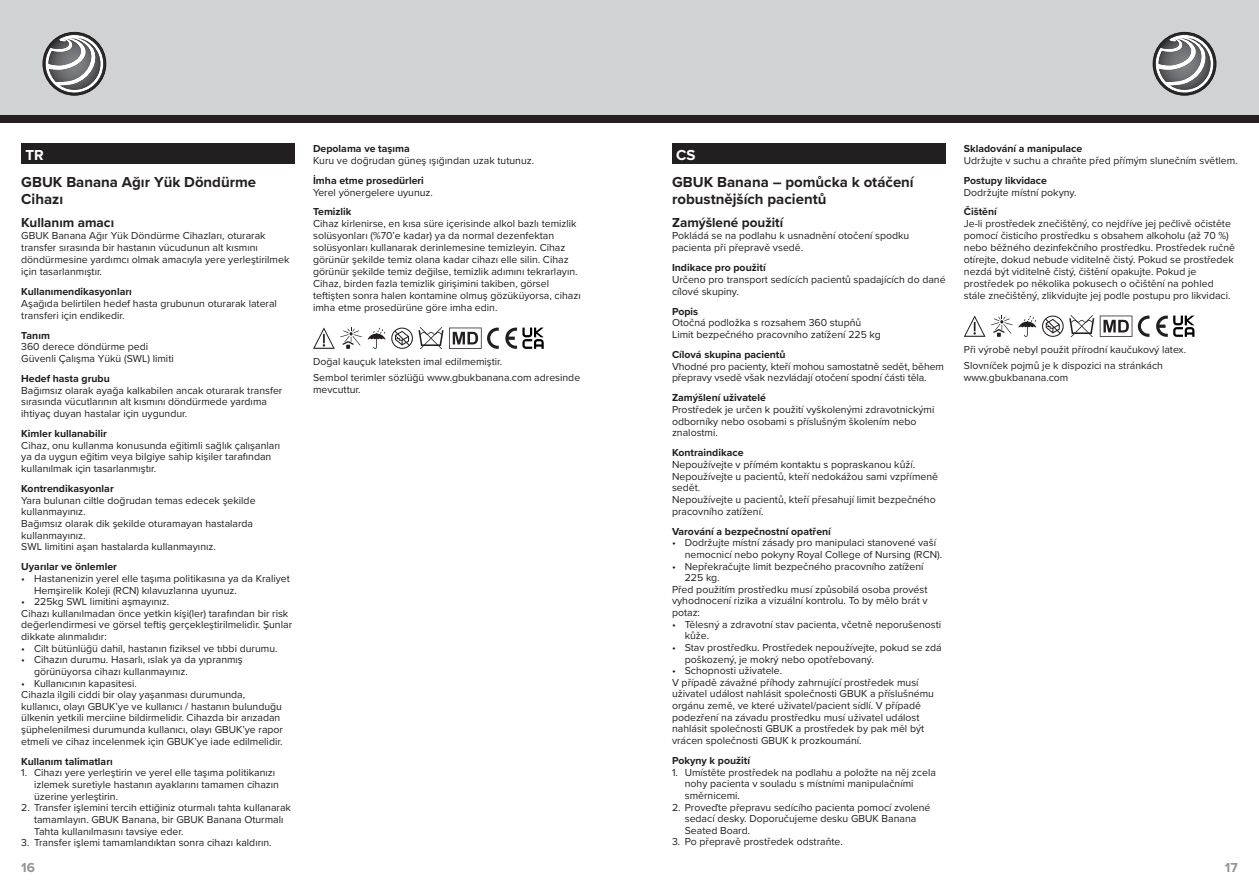
<style>
.page{position:relative;width:1259px;height:893px;background:#fff}
.page>*{position:absolute;margin:0;border:0;box-sizing:border-box;transform-origin:0 0}
.t1{font:700 15px/16.5px "Proxima Nova";color:#231f20}
.t2{font:700 15px "Proxima Nova";color:#fff}
.t3{font:700 13.5px "Proxima Nova";color:#231f20}
.t4{font:700 13.5px "Proxima Nova";color:#939598}
.t5{font:10.5px/11.6px "Proxima Nova";color:#231f20}
.t6{font:700 10.5px "Proxima Nova";color:#231f20}
</style>
<div class="page">
<div style="left:0;top:0;width:1259px;height:115px;background:#d1d2d4"></div>
<div style="left:0;top:115px;width:1259px;height:7px;background:#231f20"></div>
<img style="left:43px;top:32px;width:63px;height:63px">
<img style="left:60px;top:38px;width:40px;height:52px">
<img style="left:49px;top:38px;width:46px;height:44px">
<img style="left:48px;top:39px;width:35px;height:26px">
<img style="left:1152px;top:32px;width:64px;height:63px">
<img style="left:1170px;top:38px;width:40px;height:52px">
<img style="left:1159px;top:38px;width:45px;height:44px">
<img style="left:1158px;top:39px;width:34px;height:26px">
<div style="left:21px;top:144px;width:274px;height:20px;background:#231f20"></div>
<svg style="left:313px;top:328px;width:49px;height:21px"></svg>
<svg style="left:368px;top:328px;width:17px;height:21px"></svg>
<svg style="left:391px;top:328px;width:52px;height:21px"></svg>
<svg style="left:449px;top:328px;width:32px;height:21px"></svg>
<svg style="left:487px;top:328px;width:12px;height:21px"></svg>
<svg style="left:505px;top:328px;width:39px;height:21px"></svg>
<div style="left:672px;top:144px;width:274px;height:20px;background:#231f20"></div>
<svg style="left:964px;top:316px;width:21px;height:21px"></svg>
<svg style="left:991px;top:316px;width:21px;height:21px"></svg>
<svg style="left:1018px;top:316px;width:18px;height:21px"></svg>
<svg style="left:1042px;top:316px;width:21px;height:21px"></svg>
<svg style="left:1069px;top:316px;width:80px;height:21px"></svg>
<svg style="left:1156px;top:316px;width:11px;height:21px"></svg>
<svg style="left:1173px;top:316px;width:21px;height:21px"></svg>
<h1 class="t2" style="left:26px;top:143px;width:20px">TR</h1>
<h1 class="t1" style="left:21px;top:174px;width:236px">GBUK Banana Ağır Yük Döndürme<br>Cihazı</h1>
<p class="t3" style="left:21px;top:213px;width:94px">Kullanım amacı</p>
<p class="t5" style="left:21px;top:229px;width:270px;line-height:12px">GBUK Banana Ağır Yük Döndürme Cihazları, oturarak transfer sırasında bir hastanın vücudunun alt kısmını döndürmesine yardımcı olmak amacıyla yere yerleştirilmek için tasarlanmıştır.</p>
<p class="t6" style="left:21px;top:284px;width:112px">Kullanımendikasyonları</p>
<p class="t5" style="left:21px;top:297px;width:257px">Aşağıda belirtilen hedef hasta grubunun oturarak lateral transferi için endikedir.</p>
<p class="t6" style="left:21px;top:327px;width:30px">Tanım</p>
<p class="t5" style="left:21px;top:341px;width:154px">360 derece döndürme pedi<br>Güvenli Çalışma Yükü (SWL) limiti</p>
<p class="t6" style="left:21px;top:371px;width:90px">Hedef hasta grubu</p>
<p class="t5" style="left:21px;top:384px;width:263px">Bağımsız olarak ayağa kalkabilen ancak oturarak transfer sırasında vücutlarının alt kısmını döndürmede yardıma ihtiyaç duyan hastalar için uygundur.</p>
<p class="t6" style="left:21px;top:426px;width:87px">Kimler kullanabilir</p>
<p class="t5" style="left:21px;top:439px;width:260px">Cihaz, onu kullanma konusunda eğitimli sağlık çalışanları ya da uygun eğitim veya bilgiye sahip kişiler tarafından kullanılmak için tasarlanmıştır.</p>
<p class="t6" style="left:21px;top:481px;width:94px">Kontrendikasyonlar</p>
<p class="t5" style="left:21px;top:494px;width:236px">Yara bulunan ciltle doğrudan temas edecek şekilde kullanmayınız.<br>Bağımsız olarak dik şekilde oturamayan hastalarda kullanmayınız.<br>SWL limitini aşan hastalarda kullanmayınız.</p>
<p class="t6" style="left:21px;top:559px;width:97px">Uyarılar ve önlemler</p>
<p class="t5" style="left:34px;top:572px;width:257px;text-indent:-13px">• Hastanenizin yerel elle taşıma politikasına ya da Kraliyet<br>Hemşirelik Koleji (RCN) kılavuzlarına uyunuz.</p>
<p class="t5" style="left:21px;top:595px;width:272px">• 225kg SWL limitini aşmayınız.<br>Cihazı kullanılmadan önce yetkin kişi(ler) tarafından bir risk değerlendirmesi ve görsel teftiş gerçekleştirilmelidir. Şunlar dikkate alınmalıdır:</p>
<p class="t5" style="left:21px;top:642px;width:258px">• Cilt bütünlüğü dahil, hastanın fiziksel ve tıbbi durumu.</p>
<p class="t5" style="left:34px;top:654px;width:210px;text-indent:-13px">• Cihazın durumu. Hasarlı, ıslak ya da yıpranmış görünüyorsa cihazı kullanmayınız.</p>
<p class="t5" style="left:21px;top:677px;width:263px">• Kullanıcının kapasitesi.<br>Cihazla ilgili ciddi bir olay yaşanması durumunda, kullanıcı, olayı GBUK’ye ve kullanıcı / hastanın bulunduğu ülkenin yetkili merciine bildirmelidir. Cihazda bir arızadan şüphelenilmesi durumunda kullanıcı, olayı GBUK’ye rapor etmeli ve cihaz incelenmek için GBUK’ye iade edilmelidir.</p>
<p class="t6" style="left:21px;top:753px;width:93px">Kullanım talimatları</p>
<p class="t5" style="left:34px;top:767px;width:246px;text-indent:-13px">1. Cihazı yere yerleştirin ve yerel elle taşıma politikanızı izlemek suretiyle hastanın ayaklarını tamamen cihazın üzerine yerleştirin.</p>
<p class="t5" style="left:34px;top:801px;width:258px;text-indent:-13px">2. Transfer işlemini tercih ettiğiniz oturmalı tahta kullanarak tamamlayın. GBUK Banana, bir GBUK Banana Oturmalı<br>Tahta kullanılmasını tavsiye eder.</p>
<p class="t5" style="left:21px;top:836px;width:252px">3. Transfer işlemi tamamlandıktan sonra cihazı kaldırın.</p>
<p class="t6" style="left:313px;top:140px;width:98px">Depolama ve taşıma</p>
<p class="t5" style="left:313px;top:154px;width:223px">Kuru ve doğrudan güneş ışığından uzak tutunuz.</p>
<p class="t6" style="left:313px;top:172px;width:112px">İmha etme prosedürleri</p>
<p class="t5" style="left:313px;top:186px;width:121px">Yerel yönergelere uyunuz.</p>
<p class="t6" style="left:313px;top:204px;width:40px">Temizlik</p>
<p class="t5" style="left:313px;top:217px;width:269px;line-height:12px">Cihaz kirlenirse, en kısa süre içerisinde alkol bazlı temizlik solüsyonları (%70’e kadar) ya da normal dezenfektan solüsyonları kullanarak derinlemesine temizleyin. Cihaz görünür şekilde temiz olana kadar cihazı elle silin. Cihaz görünür şekilde temiz değilse, temizlik adımını tekrarlayın.<br>Cihaz, birden fazla temizlik girişimini takiben, görsel teftişten sonra halen kontamine olmuş gözüküyorsa, cihazı imha etme prosedürüne göre imha edin.</p>
<p class="t5" style="left:313px;top:353px;width:269px;line-height:16.2px">Doğal kauçuk lateksten imal edilmemiştir.<br>Sembol terimler sözlüğü www.gbukbanana.com adresinde</p>
<p class="t5" style="left:313px;top:384px;width:49px">mevcuttur.</p>
<h1 class="t2" style="left:676px;top:143px;width:21px">CS</h1>
<h1 class="t1" style="left:672px;top:174px;width:243px">GBUK Banana – pomůcka k otáčení robustnějších pacientů</h1>
<p class="t3" style="left:672px;top:213px;width:113px">Zamýšlené použití</p>
<p class="t5" style="left:672px;top:229px;width:239px;line-height:12px">Pokládá se na podlahu k usnadnění otočení spodku pacienta při přepravě vsedě.</p>
<p class="t6" style="left:672px;top:260px;width:95px">Indikace pro použití</p>
<p class="t5" style="left:672px;top:273px;width:275px">Určeno pro transport sedících pacientů spadajících do dané cílové skupiny.</p>
<p class="t6" style="left:672px;top:303px;width:28px">Popis</p>
<p class="t5" style="left:672px;top:317px;width:210px">Otočná podložka s rozsahem 360 stupňů<br>Limit bezpečného pracovního zatížení 225 kg</p>
<p class="t6" style="left:672px;top:347px;width:115px">Cílová skupina pacientů</p>
<p class="t5" style="left:672px;top:360px;width:273px">Vhodné pro pacienty, kteří mohou samostatně sedět, během přepravy vsedě však nezvládají otočení spodní části těla.</p>
<p class="t6" style="left:672px;top:390px;width:95px">Zamýšlení uživatelé</p>
<p class="t5" style="left:672px;top:403px;width:264px">Prostředek je určen k použití vyškolenými zdravotnickými odborníky nebo osobami s příslušným školením nebo znalostmi.</p>
<p class="t6" style="left:672px;top:445px;width:73px">Kontraindikace</p>
<p class="t5" style="left:672px;top:458px;width:267px">Nepoužívejte v přímém kontaktu s popraskanou kůží.<br>Nepoužívejte u pacientů, kteří nedokážou sami vzpřímeně sedět.<br>Nepoužívejte u pacientů, kteří přesahují limit bezpečného pracovního zatížení.</p>
<p class="t6" style="left:672px;top:523px;width:160px">Varování a bezpečnostní opatření</p>
<p class="t5" style="left:685px;top:537px;width:259px;text-indent:-13px">• Dodržujte místní zásady pro manipulaci stanovené vaší nemocnicí nebo pokyny Royal College of Nursing (RCN).</p>
<p class="t5" style="left:672px;top:560px;width:253px">• Nepřekračujte limit bezpečného pracovního zatížení</p>
<p class="t5" style="left:685px;top:571px;width:36px">225 kg.</p>
<p class="t5" style="left:672px;top:583px;width:257px">Před použitím prostředku musí způsobilá osoba provést</p>
<p class="t5" style="left:672px;top:595px;width:257px">vyhodnocení rizika a vizuální kontrolu. To by mělo brát v</p>
<p class="t5" style="left:672px;top:606px;width:30px">potaz:</p>
<p class="t5" style="left:685px;top:618px;width:258px;text-indent:-13px">• Tělesný a zdravotní stav pacienta, včetně neporušenosti kůže.</p>
<p class="t5" style="left:685px;top:641px;width:258px;text-indent:-13px">• Stav prostředku. Prostředek nepoužívejte, pokud se zdá poškozený, je mokrý nebo opotřebovaný.</p>
<p class="t5" style="left:672px;top:664px;width:263px">• Schopnosti uživatele.<br>V případě závažné příhody zahrnující prostředek musí uživatel událost nahlásit společnosti GBUK a příslušnému orgánu země, ve které uživatel/pacient sídlí. V případě podezření na závadu prostředku musí uživatel událost nahlásit společnosti GBUK a prostředek by pak měl být vrácen společnosti GBUK k prozkoumání.</p>
<p class="t6" style="left:672px;top:753px;width:80px">Pokyny k použití</p>
<p class="t5" style="left:685px;top:766px;width:253px;text-indent:-13px">1. Umístěte prostředek na podlahu a položte na něj zcela nohy pacienta v souladu s místními manipulačními směrnicemi.</p>
<p class="t5" style="left:685px;top:801px;width:247px;text-indent:-13px">2. Proveďte přepravu sedícího pacienta pomocí zvolené sedací desky. Doporučujeme desku GBUK Banana<br>Seated Board.</p>
<p class="t5" style="left:672px;top:836px;width:172px">3. Po přepravě prostředek odstraňte.</p>
<p class="t6" style="left:964px;top:140px;width:120px">Skladování a manipulace</p>
<p class="t5" style="left:964px;top:154px;width:275px">Udržujte v suchu a chraňte před přímým slunečním světlem.</p>
<p class="t6" style="left:964px;top:172px;width:85px">Postupy likvidace</p>
<p class="t5" style="left:964px;top:186px;width:114px">Dodržujte místní pokyny.</p>
<p class="t6" style="left:964px;top:204px;width:34px">Čištění</p>
<p class="t5" style="left:964px;top:217px;width:273px;line-height:12px">Je-li prostředek znečištěný, co nejdříve jej pečlivě očistěte pomocí čisticího prostředku s obsahem alkoholu (až 70 %) nebo běžného dezinfekčního prostředku. Prostředek ručně otírejte, dokud nebude viditelně čistý. Pokud se prostředek nezdá být viditelně čistý, čištění opakujte. Pokud je prostředek po několika pokusech o očištění na pohled stále znečištěný, zlikvidujte jej podle postupu pro likvidaci.</p>
<p class="t5" style="left:964px;top:341px;width:224px;line-height:16.2px">Při výrobě nebyl použit přírodní kaučukový latex.<br>Slovníček pojmů je k dispozici na stránkách</p>
<p class="t5" style="left:964px;top:372px;width:106px">www.gbukbanana.com</p>
<p class="t4" style="left:21px;top:857px;width:15px">16</p>
<p class="t4" style="left:1224px;top:857px;width:14px">17</p>
</div>
